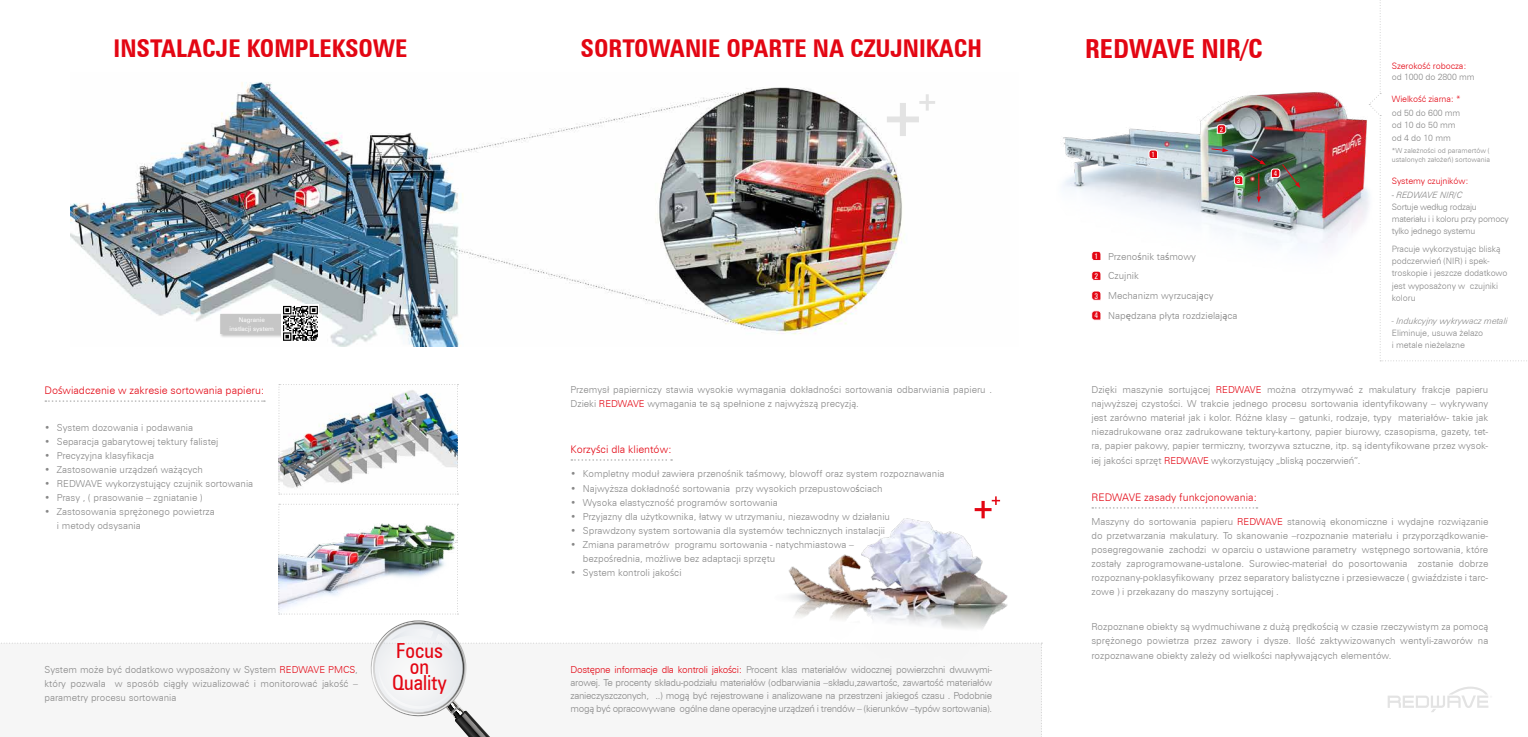
<style>
.page{position:relative;width:1528px;height:737px;background:#fff}
.page>*{position:absolute;margin:0;border:0;box-sizing:border-box;transform-origin:0 0}
.t1{font:700 26.25px "Zurich BTG Condensed";color:#e30613}
.t2{font:700 24.5px "Zurich BTG Condensed";color:#e30613}
.t3{font:20.74px/15.7px "Zurich BTG Condensed";color:#e30613;text-align:center}
.t4{font:10.5px "Zurich BTG Light";color:#e30613}
.t5{font:9.62px/14px "Zurich BTG Light";color:#878787}
.t6{font:8.75px/12.2px "Zurich BTG Light";letter-spacing:-.01em;color:#878787}
.t7{font:8.75px/12.2px "Zurich BTG Light";letter-spacing:-.03em;color:#878787}
.t8{font:8.75px/11.4px "Zurich BTG Light";letter-spacing:-.01em;color:#e30613}
.t9{font:7.88px "Zurich BTG Condensed";color:#fff}
.t10{font:7.26px "Zurich BTG Condensed";color:#fff}
.t11{font:7px/8.8px "Zurich BTG Light";color:#878787}
.t12{font:6.3px/8.2px "Zurich BTG";color:#fff;text-align:center}
.s1{font-family:"Ubuntu";font-weight:300}
.s2{color:#e30613}
.s3{font-family:"Ubuntu"}
.s4{font-family:"Ubuntu";font-weight:300;color:#e30613}
.s5{color:#878787}
.s6{font-style:italic}
</style>
<div class="page">
<img style="left:70px;top:82px;width:835px;height:264px">
<svg style="left:1388px;top:686px;width:101px;height:26px"></svg>
<img style="left:1063px;top:32px;width:319px;height:239px">
<svg style="left:1234px;top:175px;width:9px;height:10px"></svg>
<svg style="left:1148px;top:149px;width:10px;height:10px"></svg>
<svg style="left:1217px;top:124px;width:9px;height:10px"></svg>
<svg style="left:1211px;top:148px;width:17px;height:4px"></svg>
<img style="left:1249px;top:154px;width:51px;height:49px">
<svg style="left:1091px;top:251px;width:10px;height:10px"></svg>
<svg style="left:1091px;top:270px;width:10px;height:11px"></svg>
<svg style="left:1091px;top:291px;width:10px;height:10px"></svg>
<svg style="left:1091px;top:310px;width:10px;height:10px"></svg>
<svg style="left:1195px;top:507px;width:62px;height:2px"></svg>
<div style="left:219px;top:313px;width:90px;height:25px;background:#000;opacity:.24"></div>
<div style="left:220px;top:314px;width:85px;height:20px;background:#c6c6c6"></div>
<svg style="left:282px;top:305px;width:37px;height:37px"></svg>
<svg style="left:283px;top:306px;width:35px;height:35px"></svg>
<img style="left:740px;top:322px;width:454px;height:322px">
<svg style="left:1px;top:384px;width:1041px;height:353px"></svg>
<svg style="left:887px;top:94px;width:48px;height:42px"></svg>
<h2 class="t2" style="left:114px;top:31px;width:295px">INSTALACJE KOMPLEKSOWE</h2>
<h2 class="t2" style="left:580px;top:31px;width:403px">SORTOWANIE OPARTE NA CZUJNIKACH</h2>
<p class="t12" style="left:230px;top:316px;width:46px">Nagranie instlacji system</p>
<p class="t4" style="left:45px;top:384px;width:222px">Do<span class="s1">ś</span>wiadczenie w zakresie sortowania papieru:</p>
<p class="t5" style="left:45px;top:420px;width:150px">• System dozowania i podawania</p>
<p class="t5" style="left:45px;top:434px;width:175px">• Separacja gabarytowej tektury falistej</p>
<p class="t5" style="left:45px;top:448px;width:111px">• Precyzyjna klasyfikacja</p>
<p class="t5" style="left:45px;top:462px;width:160px">• Zastosowanie urz<span class="s1">ą</span>dze<span class="s1">ń</span> wa<span class="s1">żą</span>cych</p>
<p class="t5" style="left:44px;top:476px;width:210px">• REDWAVE wykorzystuj<span class="s1">ą</span>cy czujnik sortowania</p>
<p class="t5" style="left:44px;top:490px;width:160px">• Prasy , ( prasowanie – zgniatanie )</p>
<p class="t5" style="left:57px;top:504px;width:159px;text-indent:-12px">• Zastosowania spr<span class="s1">ęż</span>onego powietrza i metody odsysania</p>
<p class="t5" style="left:570px;top:383px;width:423px">Przemysł papierniczy stawia wysokie wymagania dokładno<span class="s1">ś</span>ci sortowania odbarwiania papieru .<br>Dzieki <span class="s2">REDWAVE</span> wymagania te s<span class="s1">ą</span> spełnione z najwy<span class="s1">ż</span>sz<span class="s1">ą</span> precyzj<span class="s1">ą</span>.</p>
<p class="t4" style="left:570px;top:443px;width:103px">Korzy<span class="s1">ś</span>ci dla klientów:</p>
<p class="t5" style="left:570px;top:467px;width:376px">• Kompletny moduł zawiera przeno<span class="s1">ś</span>nik ta<span class="s1">ś</span>mowy, blowoff oraz system rozpoznawania</p>
<p class="t5" style="left:570px;top:481px;width:314px">• Najwy<span class="s1">ż</span>sza dokładno<span class="s1">ś</span>ć sortowania przy wysokich przepustowo<span class="s3">ś</span>ciach</p>
<p class="t5" style="left:570px;top:495px;width:209px">• Wysoka elastyczno<span class="s1">ś</span>ć programów sortowania</p>
<p class="t5" style="left:570px;top:509px;width:321px">• Przyjazny dla u<span class="s1">ż</span>ytkownika, łatwy w utrzymaniu, niezawodny w działaniu</p>
<p class="t5" style="left:570px;top:523px;width:316px">• Sprawdzony system sortowania dla systemów technicznych instalacjii</p>
<p class="t5" style="left:583px;top:537px;width:272px;text-indent:-12px">• Zmiana parametrów programu sortowania - natychmiastowa – bezpo<span class="s1">ś</span>rednia, mo<span class="s1">ż</span>liwe bez adaptacji sprz<span class="s1">ę</span>tu</p>
<p class="t5" style="left:570px;top:565px;width:113px">• System kontroli jako<span class="s1">ś</span>ci</p>
<h3 class="t3" style="left:392px;top:643px;width:56px">Focus on<br>Quality</h3>
<p class="t5" style="left:45px;top:662px;width:315px;text-align:justify">System mo<span class="s1">ż</span>e być dodatkowo wyposa<span class="s1">ż</span>ony w System <span class="s2">REDWAVE PMCS</span>, który pozwala w sposób ci<span class="s1">ą</span>gły wizualizować i monitorować jako<span class="s1">ś</span>ć – parametry procesu sortowania</p>
<p class="t5" style="left:570px;top:662px;width:423px;line-height:13.1px;text-align:justify"><span class="s2">Dost</span><span class="s4">ę</span><span class="s2">pne informacje dla kontroli jako</span><span class="s4">ś</span><span class="s2">ci:</span> Procent klas materiałów widocznej powierzchni dwuwymi&shy;arowej. Te procenty składu-podziału materiałów (odbarwiania –składu,zawarto<span class="s1">ś</span>c, zawarto<span class="s1">ś</span>ć materiałów zanieczyszczonych, ..) mog<span class="s1">ą</span> być rejestrowane i analizowane na przestrzeni jakiego<span class="s1">ś</span> czasu . Podobnie mog<span class="s1">ą</span> być opracowywane ogólne dane operacyjne urz<span class="s1">ą</span>dze<span class="s1">ń</span> i trendów – (kierunków –typów sortowania).</p>
<h1 class="t1" style="left:1085px;top:31px;width:179px">REDWAVE NIR/C</h1>
<p class="t8" style="left:1392px;top:60px;width:84px">Szeroko<span class="s1">ś</span>ć robocza: <span class="s5">od 1000 do 2800 mm</span></p>
<p class="t8" style="left:1392px;top:92px;width:70px;line-height:14px">Wielko<span class="s1">ś</span>ć ziarna: * <span class="s5">od 50 do 600 mm</span></p>
<p class="t6" style="left:1392px;top:119px;width:65px">od 10 do 50 mm od 4 do 10 mm</p>
<p class="t11" style="left:1392px;top:146px;width:100px">*W zale<span class="s1">ż</span>no<span class="s1">ś</span>ci od paramertów ( ustalonych zało<span class="s1">ż</span>e<span class="s1">ń</span>) sortowania</p>
<p class="t8" style="left:1392px;top:175px;width:78px">Systemy czujników:</p>
<p class="t7" style="left:1392px;top:188px;width:118px">- <span class="s6">REDWAVE NIR/C<br></span>Sortuje według rodzaju materiału i i koloru przy pomocy tylko jednego systemu</p>
<p class="t6" style="left:1392px;top:242px;width:117px">Pracuje wykorzystuj<span class="s1">ą</span>c blisk<span class="s1">ą </span>podczerwie<span class="s1">ń</span> (NIR) i spek&shy;troskopie i jeszcze dodatkowo jest wyposa<span class="s1">ż</span>ony w czujniki koloru</p>
<p class="t6" style="left:1392px;top:314px;width:117px"><span class="s6">- Indukcyjny wykrywacz metali<br></span>Eliminuje, usuwa <span class="s1">ż</span>elazo<br>i metale nie<span class="s1">ż</span>elazne</p>
<p class="t5" style="left:1091px;top:383px;width:398px;text-align:justify">Dzi<span class="s1">ę</span>ki maszynie sortuj<span class="s1">ą</span>cej <span class="s2">REDWAVE</span> mo<span class="s1">ż</span>na otrzymywać z makulatury frakcje papieru najwy<span class="s1">ż</span>szej czysto<span class="s1">ś</span>ci. W trakcie jednego procesu sortowania identyfikowany – wykrywany jest zarówno materiał jak i kolor. Ró<span class="s1">ż</span>ne klasy – gatunki, rodzaje, typy materiałów- takie jak niezadrukowane oraz zadrukowane tektury-kartony, papier biurowy, czasopisma, gazety, tet&shy;ra, papier pakowy, papier termiczny, tworzywa sztuczne, itp. s<span class="s1">ą</span> identyfikowane przez wysok&shy;iej jako<span class="s1">ś</span>ci sprz<span class="s1">ę</span>t <span class="s2">REDWAVE</span> wykorzystuj<span class="s1">ą</span>cy „blisk<span class="s1">ą</span> poczerwie<span class="s1">ń</span>”.</p>
<p class="t4" style="left:1091px;top:491px;width:167px">REDWAVE zasady funkcjonowania:</p>
<p class="t5" style="left:1091px;top:515px;width:398px;text-align:justify">Maszyny do sortowania papieru <span class="s2">REDWAVE</span> stanowi<span class="s1">ą</span> ekonomiczne i wydajne rozwi<span class="s1">ą</span>zanie do przetwarzania makulatury. To skanowanie –rozpoznanie materiału i przyporz<span class="s1">ą</span>dkowanie&shy;posegregowanie zachodzi w oparciu o ustawione parametry wst<span class="s1">ę</span>pnego sortowania, które zostały zaprogramowane-ustalone. Surowiec-materiał do posortowania zostanie dobrze rozpoznany-poklasyfikowany przez separatory balistyczne i przesiewacze ( gwia<span class="s1">ź</span>dziste i tarc&shy;zowe ) i przekazany do maszyny sortuj<span class="s1">ą</span>cej .</p>
<p class="t5" style="left:1091px;top:620px;width:398px;text-align:justify">Rozpoznane obiekty s<span class="s1">ą</span> wydmuchiwane z du<span class="s1">żą</span> pr<span class="s1">ę</span>dko<span class="s1">ś</span>ci<span class="s1">ą</span> w czasie rzeczywistym za pomoc<span class="s1">ą </span>spr<span class="s1">ęż</span>onego powietrza przez zawory i dysze. Ilo<span class="s1">ś</span>ć zaktywizowanych wentyli-zaworów na rozpoznawane obiekty zale<span class="s1">ż</span>y od wielko<span class="s1">ś</span>ci napływaj<span class="s1">ą</span>cych elementów.</p>
<p class="t10" style="left:1220px;top:124px;width:5px">2</p>
<p class="t10" style="left:1151px;top:150px;width:5px">1</p>
<p class="t10" style="left:1274px;top:169px;width:5px">4</p>
<p class="t10" style="left:1237px;top:176px;width:5px">3</p>
<p class="t5" style="left:1108px;top:246px;width:89px;line-height:19.3px">Przeno<span class="s3">ś</span>nik ta<span class="s3">ś</span>mowy<br>Czujnik</p>
<p class="t5" style="left:1108px;top:286px;width:131px;line-height:19.9px">Mechanizm wyrzucaj<span class="s3">ą</span>cy<br>Nap<span class="s3">ę</span>dzana płyta rozdzielaj<span class="s3">ą</span>ca</p>
<p class="t9" style="left:1094px;top:251px;width:5px">1</p>
<p class="t9" style="left:1094px;top:271px;width:5px">2</p>
<p class="t9" style="left:1094px;top:291px;width:5px">3</p>
<p class="t9" style="left:1094px;top:310px;width:5px">4</p>
</div>
